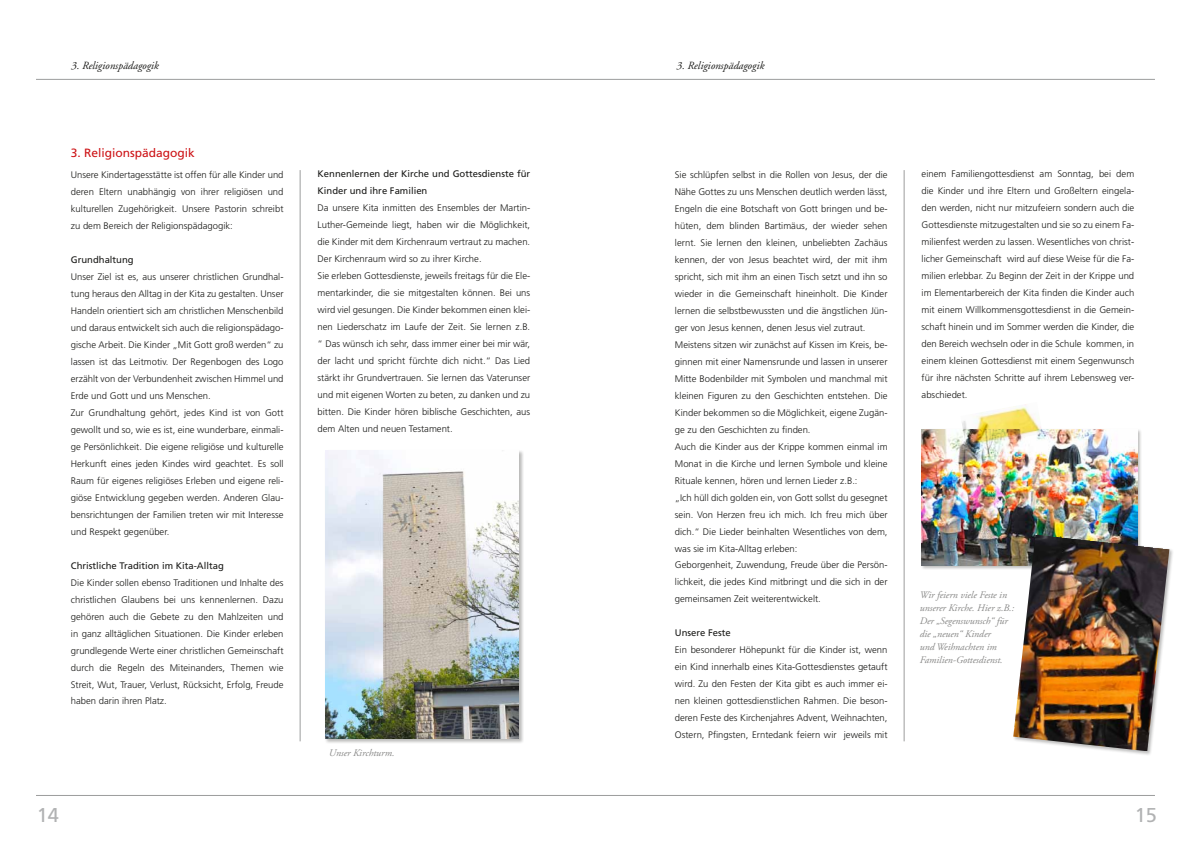
<style>
.page{position:relative;width:1191px;height:842px;background:#fff}
.page>*{position:absolute;margin:0;border:0;box-sizing:border-box;transform-origin:0 0}
.t1{font:20px "Frutiger";color:#b1b2b3}
.t2{font:12px "Frutiger";color:#cd1316}
.t3{font:italic 11px "Adobe Garamond";color:#1a1a18}
.t4{font:italic 10px/13px "Adobe Garamond Pro";color:#878786}
.t5{font:300 9.5px/17px "Frutiger";color:#1a1a18;text-align:justify}
.t6{font:9.5px/17px "Frutiger";color:#1a1a18}
</style>
<div class="page">
<hr style="left:36px;top:79px;width:1119px;height:1px;background:#9c9d9d">
<hr style="left:36px;top:795px;width:1119px;height:1px;background:#9c9d9d">
<hr style="left:300px;top:170px;width:1px;height:571px;background:#9c9d9d">
<hr style="left:904px;top:170px;width:1px;height:571px;background:#9c9d9d">
<div style="left:324px;top:449px;width:200px;height:295px;background:#1a1a18;opacity:.3"></div>
<img style="left:325px;top:450px;width:194px;height:289px">
<div style="left:920px;top:428px;width:222px;height:142px;background:#1a1a18;opacity:.3"></div>
<img style="left:921px;top:429px;width:216px;height:136px">
<div style="left:1012px;top:534px;width:162px;height:222px;background:#1a1a18;opacity:.3"></div>
<img style="left:1013px;top:535px;width:156px;height:216px">
<img style="left:960px;top:404px;width:82px;height:44px">
<p class="t3" style="left:71px;top:59px;width:89px">3. Religionspädagogik</p>
<p class="t3" style="left:676px;top:59px;width:89px">3. Religionspädagogik</p>
<p class="t2" style="left:71px;top:146px;width:126px">3. Religionspädagogik</p>
<p class="t5" style="left:71px;top:166px;width:214px">Unsere Kindertagesstätte ist offen für alle Kinder und deren Eltern unabhängig von ihrer religiösen und kulturellen Zugehörigkeit. Unsere Pastorin schreibt zu dem Bereich der Religionspädagogik:</p>
<p class="t6" style="left:71px;top:251px;width:64px">Grundhaltung</p>
<p class="t5" style="left:71px;top:268px;width:214px;text-align:left">Unser Ziel ist es, aus unserer christlichen Grundhal&shy;tung heraus den Alltag in der Kita zu gestalten. Unser Handeln orientiert sich am christlichen Menschenbild und daraus entwickelt sich auch die religionspädago&shy;gische Arbeit. Die Kinder „Mit Gott groß werden“ zu lassen ist das Leitmotiv. Der Regenbogen des Logo erzählt von der Verbundenheit zwischen Himmel und Erde und Gott und uns Menschen.<br>Zur Grundhaltung gehört, jedes Kind ist von Gott gewollt und so, wie es ist, eine wunderbare, einmali&shy;ge Persönlichkeit. Die eigene religiöse und kulturelle Herkunft eines jeden Kindes wird geachtet. Es soll Raum für eigenes religiöses Erleben und eigene reli&shy;giöse Entwicklung gegeben werden. Anderen Glau&shy;bensrichtungen der Familien treten wir mit Interesse und Respekt gegenüber.</p>
<p class="t6" style="left:71px;top:557px;width:154px">Christliche Tradition im Kita-Alltag</p>
<p class="t5" style="left:71px;top:574px;width:214px">Die Kinder sollen ebenso Traditionen und Inhalte des christlichen Glaubens bei uns kennenlernen. Dazu gehören auch die Gebete zu den Mahlzeiten und in ganz alltäglichen Situationen. Die Kinder erleben grundlegende Werte einer christlichen Gemeinschaft durch die Regeln des Miteinanders, Themen wie Streit, Wut, Trauer, Verlust, Rücksicht, Erfolg, Freude haben darin ihren Platz.</p>
<h1 class="t1" style="left:37px;top:803px;width:24px">14</h1>
<p class="t6" style="left:317px;top:165px;width:214px">Kennenlernen der Kirche und Gottesdienste für<br>Kinder und ihre Familien</p>
<p class="t5" style="left:317px;top:200px;width:214px;text-align:left">Da unsere Kita inmitten des Ensembles der Martin-Luther-Gemeinde liegt, haben wir die Möglichkeit, die Kinder mit dem Kirchenraum vertraut zu machen.<br>Der Kirchenraum wird so zu ihrer Kirche.<br>Sie erleben Gottesdienste, jeweils freitags für die Ele&shy;mentarkinder, die sie mitgestalten können. Bei uns wird viel gesungen. Die Kinder bekommen einen klei&shy;nen Liederschatz im Laufe der Zeit. Sie lernen z.B. “ Das wünsch ich sehr, dass immer einer bei mir wär, der lacht und spricht fürchte dich nicht.“ Das Lied stärkt ihr Grundvertrauen. Sie lernen das Vaterunser und mit eigenen Worten zu beten, zu danken und zu bitten. Die Kinder hören biblische Geschichten, aus dem Alten und neuen Testament.</p>
<p class="t4" style="left:329px;top:746px;width:67px">Unser Kirchturm.</p>
<p class="t5" style="left:675px;top:166px;width:214px;text-align:left">Sie schlüpfen selbst in die Rollen von Jesus, der die Nähe Gottes zu uns Menschen deutlich werden lässt, Engeln die eine Botschaft von Gott bringen und be&shy;hüten, dem blinden Bartimäus, der wieder sehen lernt. Sie lernen den kleinen, unbeliebten Zachäus kennen, der von Jesus beachtet wird, der mit ihm spricht, sich mit ihm an einen Tisch setzt und ihn so wieder in die Gemeinschaft hineinholt. Die Kinder lernen die selbstbewussten und die ängstlichen Jün&shy;ger von Jesus kennen, denen Jesus viel zutraut.<br>Meistens sitzen wir zunächst auf Kissen im Kreis, be&shy;ginnen mit einer Namensrunde und lassen in unserer Mitte Bodenbilder mit Symbolen und manchmal mit kleinen Figuren zu den Geschichten entstehen. Die Kinder bekommen so die Möglichkeit, eigene Zugän&shy;ge zu den Geschichten zu finden.<br>Auch die Kinder aus der Krippe kommen einmal im Monat in die Kirche und lernen Symbole und kleine Rituale kennen, hören und lernen Lieder z.B.:<br>„Ich hüll dich golden ein, von Gott sollst du gesegnet sein. Von Herzen freu ich mich. Ich freu mich über dich.“ Die Lieder beinhalten Wesentliches von dem, was sie im Kita-Alltag erleben:<br>Geborgenheit, Zuwendung, Freude über die Persön&shy;lichkeit, die jedes Kind mitbringt und die sich in der gemeinsamen Zeit weiterentwickelt.</p>
<p class="t6" style="left:675px;top:625px;width:57px">Unsere Feste</p>
<p class="t5" style="left:675px;top:642px;width:214px">Ein besonderer Höhepunkt für die Kinder ist, wenn ein Kind innerhalb eines Kita-Gottesdienstes getauft wird. Zu den Festen der Kita gibt es auch immer ei&shy;nen kleinen gottesdienstlichen Rahmen. Die beson&shy;deren Feste des Kirchenjahres Advent, Weihnachten, Ostern, Pfingsten, Erntedank feiern wir jeweils mit</p>
<p class="t5" style="left:921px;top:166px;width:214px">einem Familiengottesdienst am Sonntag, bei dem die Kinder und ihre Eltern und Großeltern eingela&shy;den werden, nicht nur mitzufeiern sondern auch die Gottesdienste mitzugestalten und sie so zu einem Fa&shy;milienfest werden zu lassen. Wesentliches von christ&shy;licher Gemeinschaft wird auf diese Weise für die Fa&shy;milien erlebbar. Zu Beginn der Zeit in der Krippe und im Elementarbereich der Kita finden die Kinder auch mit einem Willkommensgottesdienst in die Gemein&shy;schaft hinein und im Sommer werden die Kinder, die den Bereich wechseln oder in die Schule kommen, in einem kleinen Gottesdienst mit einem Segenwunsch für ihre nächsten Schritte auf ihrem Lebensweg ver&shy;abschiedet.</p>
<p class="t4" style="left:919px;top:588px;width:96px">Wir feiern viele Feste in unserer Kirche. Hier z.B.:<br>Der „Segenswunsch“ für die „neuen“ Kinder<br>und Weihnachten im<br>Familien-Gottesdienst.</p>
<h1 class="t1" style="left:1134px;top:803px;width:24px">15</h1>
</div>
